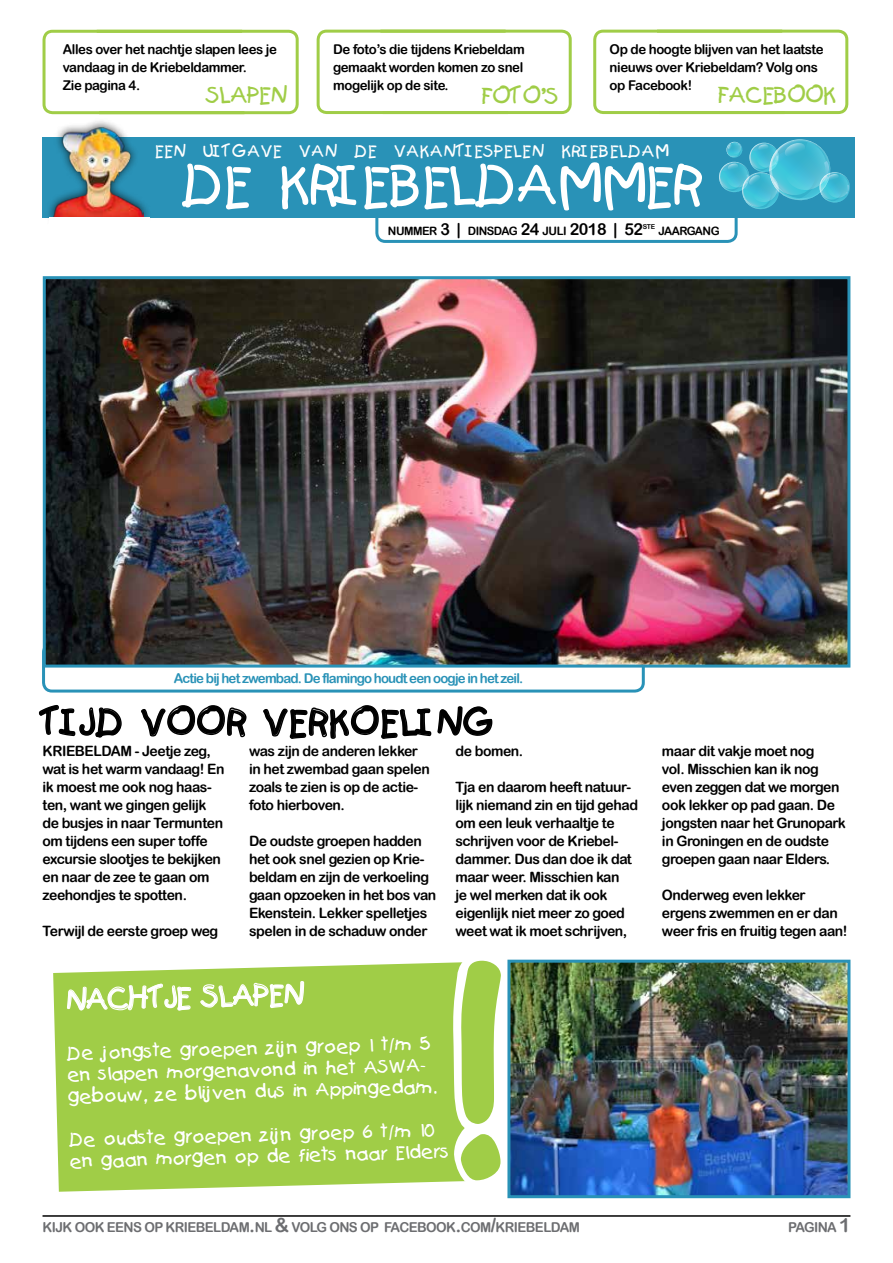
<style>
.page{position:relative;width:893px;height:1263px;background:#fff}
.page>*{position:absolute;margin:0;border:0;box-sizing:border-box;transform-origin:0 0}
.t1{font:54px "Kids Plain";letter-spacing:-.05em;color:#fff}
.t2{font:35.4px "Kids Plain";color:#000}
.t3{font:28.5px "Kids Plain";color:#fff}
.t4{font:22.5px "Kids Plain";letter-spacing:-.05em;color:#a0cd47}
.t5{font:18px/21.6px "Kids Plain";color:#fff}
.t6{font:16.5px "Kids Plain";letter-spacing:.01em;color:#fff}
.t7{font:14.25px/18px "Arial Rounded MT Bold";letter-spacing:-.03em;color:#000}
.t8{font:13.65px "Arial Rounded MT Bold";letter-spacing:-.045em;color:#6d6e71}
.t9{font:13.5px/18px "Arial Rounded MT Bold";letter-spacing:-.03em;color:#000}
.t10{font:13.5px "Arial Rounded MT Bold";letter-spacing:-.06em;color:#2992b7}
.t11{font:11.55px "Arial Rounded MT Bold";letter-spacing:-.045em;color:#000}
.t12{font:6.75px "Arial Rounded MT Bold";color:#000}
.s1{font-size:16.5px}
.s2{font-size:19.5px}
</style>
<div class="page">
<hr style="left:43px;top:1215px;width:807px;height:2px;background:#000">
<svg style="left:38px;top:686px;width:84px;height:52px"></svg>
<svg style="left:141px;top:705px;width:106px;height:33px"></svg>
<svg style="left:263px;top:705px;width:230px;height:34px"></svg>
<div style="left:42px;top:643px;width:603px;height:49px;border:3px solid #2992b7;border-radius:9px"></div>
<div style="left:53px;top:963px;width:385px;height:229px;background:#a0cd47"></div>
<svg style="left:438px;top:959px;width:94px;height:240px"></svg>
<svg style="left:66px;top:963px;width:126px;height:48px"></svg>
<svg style="left:200px;top:963px;width:105px;height:46px;background:#b6d872"></svg>
<img style="left:47px;top:280px;width:799px;height:383px">
<div style="left:43px;top:276px;width:807px;height:391px;border:3px solid #2992b7"></div>
<img style="left:511px;top:964px;width:335px;height:230px">
<div style="left:507px;top:960px;width:343px;height:238px;border:3px solid #2992b7"></div>
<svg style="left:42px;top:29px;width:257px;height:86px"></svg>
<svg style="left:316px;top:29px;width:256px;height:86px"></svg>
<svg style="left:593px;top:29px;width:256px;height:86px"></svg>
<div style="left:375px;top:193px;width:363px;height:50px;border:3px solid #2992b7;border-radius:9px"></div>
<div style="left:43px;top:137px;width:812px;height:80px;background:#2992b7"></div>
<div style="left:45px;top:118px;width:106px;height:109px;background:#000;opacity:.75"></div>
<img style="left:51px;top:124px;width:92px;height:93px">
<div style="left:49px;top:217px;width:101px;height:15px;background:#fff"></div>
<svg style="left:719px;top:139px;width:131px;height:70px"></svg>
<p class="t9" style="left:333px;top:40px;width:193px;text-align:justify">De foto’s die tijdens Kriebeldam gemaakt worden komen zo snel mogelijk op de site.</p>
<p class="t9" style="left:610px;top:40px;width:216px">Op de hoogte blijven van het laatste nieuws over Kriebeldam? Volg ons op Facebook!</p>
<p class="t9" style="left:63px;top:40px;width:216px">Alles over het nachtje slapen lees je vandaag in de Kriebeldammer.<br>Zie pagina 4.</p>
<h3 class="t4" style="left:717px;top:81px;width:121px">FACEBOOK</h3>
<h3 class="t4" style="left:206px;top:81px;width:83px">SLAPEN</h3>
<h3 class="t4" style="left:481px;top:82px;width:80px">FOTO’S</h3>
<p class="t6" style="left:155px;top:141px;width:516px">EEN UITGAVE VAN DE VAKANTIESPELEN KRIEBELDAM</p>
<h1 class="t1" style="left:182px;top:152px;width:523px">DE KRIEBELDAMMER</h1>
<p class="t11" style="left:388px;top:224px;width:257px">NUMMER <span class="s1">3 |</span> DINSDAG <span class="s1">24</span> JULI <span class="s1">2018 | 52</span></p>
<p class="t12" style="left:643px;top:223px;width:14px">STE</p>
<p class="t11" style="left:658px;top:224px;width:63px">JAARGANG</p>
<p class="t10" style="left:174px;top:670px;width:351px">Actie bij het zwembad. De flamingo houdt een oogje in het zeil.</p>
<h2 class="t2" style="left:41px;top:700px;width:456px">TIJD VOOR VERKOELING</h2>
<p class="t7" style="left:43px;top:742px;width:183px">KRIEBELDAM - Jeetje zeg, wat is het warm vandaag! En ik moest me ook nog haas&shy;ten, want we gingen gelijk de busjes in naar Termunten om tijdens een super toffe excursie slootjes te bekijken en naar de zee te gaan om zeehondjes te spotten.</p>
<p class="t7" style="left:43px;top:922px;width:177px">Terwijl de eerste groep weg</p>
<p class="t7" style="left:249px;top:742px;width:182px">was zijn de anderen lekker in het zwembad gaan spelen zoals te zien is op de actie&shy;foto hierboven.</p>
<p class="t7" style="left:249px;top:832px;width:189px">De oudste groepen hadden het ook snel gezien op Krie&shy;beldam en zijn de verkoeling gaan opzoeken in het bos van<br>Ekenstein. Lekker spelletjes spelen in de schaduw onder</p>
<p class="t7" style="left:455px;top:742px;width:69px">de bomen.</p>
<p class="t7" style="left:455px;top:778px;width:184px">Tja en daarom heeft natuur&shy;lijk niemand zin en tijd gehad om een leuk verhaaltje te schrijven voor de Kriebel&shy;dammer. Dus dan doe ik dat maar weer. Misschien kan<br>je wel merken dat ik ook eigenlijk niet meer zo goed weet wat ik moet schrijven,</p>
<h3 class="t3" style="left:65px;top:981px;width:241px;rotate:-1deg">NACHTJE SLAPEN</h3>
<p class="t5" style="left:67px;top:1041px;width:370px;rotate:-1deg">De jongste groepen zijn groep 1 t/m 5 en slapen morgenavond in het ASWA&shy;gebouw, ze blijven dus in Appingedam.</p>
<p class="t5" style="left:69px;top:1127px;width:382px;rotate:-1deg">De oudste groepen zijn groep 6 t/m 10 en gaan morgen op de fiets naar Elders</p>
<p class="t7" style="left:662px;top:742px;width:185px">maar dit vakje moet nog<br>vol. Misschien kan ik nog even zeggen dat we morgen ook lekker op pad gaan. De jongsten naar het Grunopark in Groningen en de oudste groepen gaan naar Elders.</p>
<p class="t7" style="left:662px;top:886px;width:187px">Onderweg even lekker ergens zwemmen en er dan weer fris en fruitig tegen aan!</p>
<p class="t8" style="left:43px;top:1219px;width:539px">KIJK OOK EENS OP KRIEBELDAM<span class="s2">.</span>NL <span class="s2">&amp;</span> VOLG ONS OP FACEBOOK<span class="s2">.</span>COM<span class="s2">/</span>KRIEBELDAM</p>
<p class="t8" style="left:788px;top:1219px;width:64px">PAGINA <span class="s2">1</span></p>
</div>
